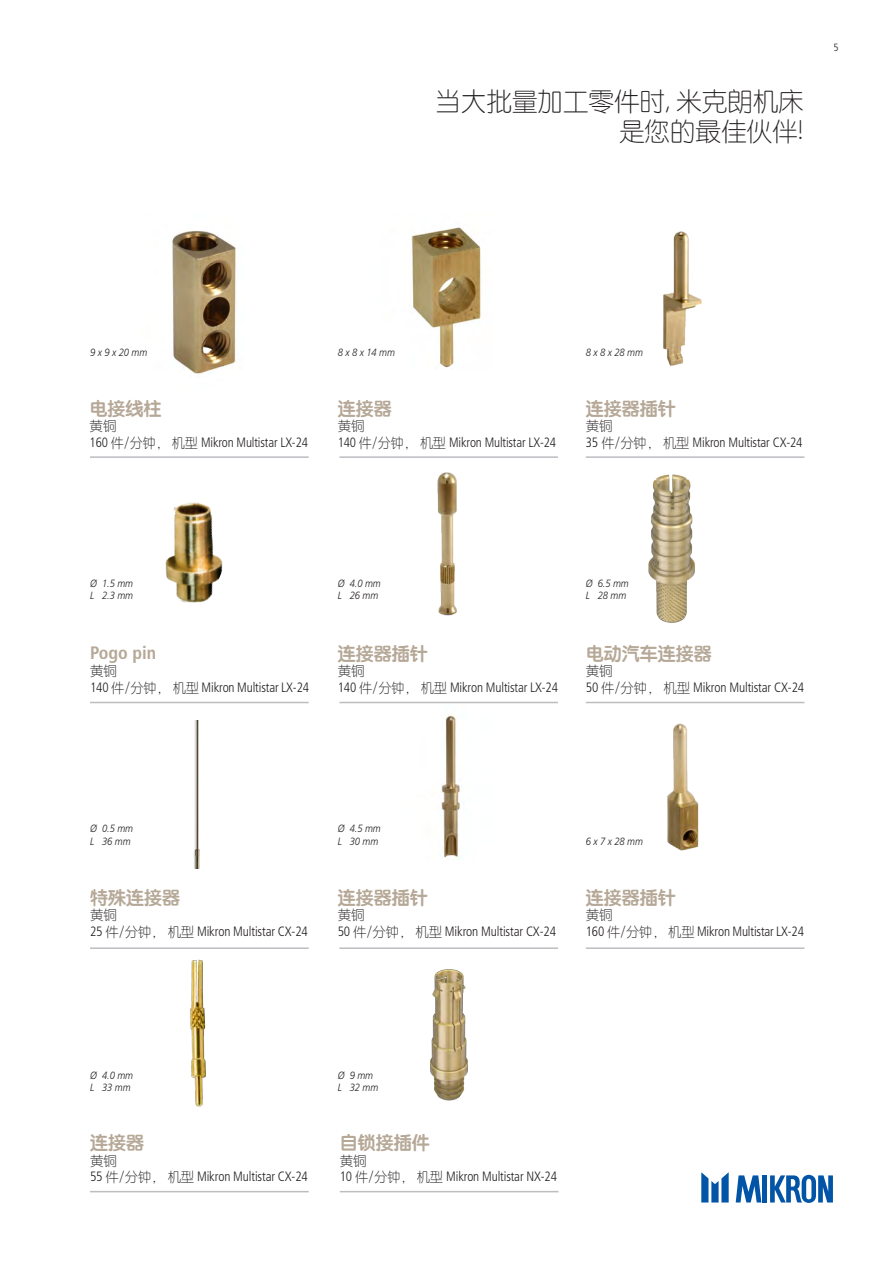
<style>
.page{position:relative;width:893px;height:1263px;background:#fff}
.page>*{position:absolute;margin:0;border:0;box-sizing:border-box;transform-origin:0 0}
.t1{font:25.5px "ST Yuanti SC Light";color:#231f20}
.t2{font:18px "ST Yuanti SC Bold";color:#b6a897}
.t3{font:700 condensed 18px "Frutiger LT Std";color:#b6a897}
.t4{font:300 condensed 13.5px "Frutiger LT Std";letter-spacing:-.01em;color:#231f20}
.t5{font:300 condensed 13.5px "Frutiger LT Std";letter-spacing:-.01em;color:#231f20;scale:.96 1}
.t6{font:13.5px "ST Yuanti SC Light";color:#231f20}
.t7{font:italic 300 10.5px "Frutiger LT Std";letter-spacing:-.01em;color:#231f20;scale:.9 1}
.t8{font:300 condensed 10.5px "Frutiger LT Std";color:#231f20}
.s1{font-family:"ST Yuanti SC Light";font-weight:400;font-stretch:normal}
</style>
<div class="page">
<svg style="left:701px;top:1172px;width:28px;height:30px"></svg>
<svg style="left:736px;top:1175px;width:25px;height:27px"></svg>
<div style="left:762px;top:1175px;width:5px;height:27px;background:#0154a6"></div>
<svg style="left:770px;top:1175px;width:63px;height:28px"></svg>
<img style="left:172px;top:230px;width:64px;height:144px">
<img style="left:411px;top:227px;width:71px;height:141px">
<img style="left:663px;top:231px;width:39px;height:135px">
<img style="left:339px;top:702px;width:461px;height:158px">
<img style="left:437px;top:472px;width:20px;height:144px">
<img style="left:165px;top:502px;width:58px;height:101px">
<img style="left:648px;top:474px;width:47px;height:149px">
<img style="left:190px;top:959px;width:16px;height:148px">
<img style="left:430px;top:969px;width:38px;height:132px">
<hr style="left:90px;top:456px;width:219px;height:2px;background:#bcbdc0">
<hr style="left:90px;top:702px;width:219px;height:1px;background:#bcbdc0">
<hr style="left:90px;top:947px;width:219px;height:2px;background:#bcbdc0">
<hr style="left:90px;top:1191px;width:219px;height:1px;background:#bcbdc0">
<hr style="left:340px;top:1191px;width:218px;height:1px;background:#bcbdc0">
<hr style="left:339px;top:456px;width:219px;height:2px;background:#bcbdc0">
<hr style="left:339px;top:702px;width:219px;height:1px;background:#bcbdc0">
<hr style="left:339px;top:947px;width:219px;height:2px;background:#bcbdc0">
<hr style="left:586px;top:456px;width:218px;height:2px;background:#bcbdc0">
<hr style="left:586px;top:702px;width:218px;height:1px;background:#bcbdc0">
<hr style="left:586px;top:947px;width:218px;height:2px;background:#bcbdc0">
<img style="left:194px;top:721px;width:6px;height:148px">
<p class="t1" style="left:435px;top:82px;width:370px">当大批量加工零件时, 米克朗机床</p>
<p class="t1" style="left:619px;top:113px;width:186px">是您的最佳伙伴!</p>
<p class="t8" style="left:833px;top:42px;width:7px">5</p>
<p class="t7" style="left:90px;top:347px;width:65px">9 x 9 x 20 mm</p>
<p class="t2" style="left:90px;top:394px;width:74px">电接线柱</p>
<p class="t6" style="left:90px;top:416px;width:29px">黄铜</p>
<p class="t5" style="left:90px;top:434px;width:229px">160 <span class="s1">件/分钟， 机型</span> Mikron Multistar LX-24</p>
<p class="t7" style="left:338px;top:347px;width:65px">8 x 8 x 14 mm</p>
<p class="t2" style="left:338px;top:395px;width:55px">连接器</p>
<p class="t6" style="left:338px;top:416px;width:28px">黄铜</p>
<p class="t5" style="left:338px;top:435px;width:229px">140 <span class="s1">件/分钟， 机型</span> Mikron Multistar LX-24</p>
<p class="t7" style="left:586px;top:347px;width:65px">8 x 8 x 28 mm</p>
<p class="t2" style="left:586px;top:394px;width:91px">连接器插针</p>
<p class="t6" style="left:586px;top:416px;width:28px">黄铜</p>
<p class="t4" style="left:586px;top:434px;width:218px">35 <span class="s1">件/分钟， 机型</span> Mikron Multistar CX-24</p>
<p class="t7" style="left:90px;top:577px;width:49px">Ø 1.5 mm</p>
<p class="t7" style="left:90px;top:589px;width:49px">L 2.3 mm</p>
<p class="t3" style="left:90px;top:642px;width:68px">Pogo pin</p>
<p class="t6" style="left:90px;top:661px;width:28px">黄铜</p>
<p class="t4" style="left:90px;top:679px;width:221px">140 <span class="s1">件/分钟， 机型</span> Mikron Multistar LX-24</p>
<p class="t7" style="left:338px;top:577px;width:49px">Ø 4.0 mm</p>
<p class="t7" style="left:338px;top:589px;width:47px">L 26 mm</p>
<p class="t2" style="left:338px;top:639px;width:91px">连接器插针</p>
<p class="t6" style="left:338px;top:661px;width:28px">黄铜</p>
<p class="t4" style="left:338px;top:679px;width:222px">140 <span class="s1">件/分钟， 机型</span> Mikron Multistar LX-24</p>
<p class="t7" style="left:586px;top:577px;width:49px">Ø 6.5 mm</p>
<p class="t7" style="left:586px;top:589px;width:47px">L 28 mm</p>
<p class="t2" style="left:586px;top:639px;width:127px">电动汽车连接器</p>
<p class="t6" style="left:586px;top:661px;width:28px">黄铜</p>
<p class="t4" style="left:586px;top:679px;width:220px">50 <span class="s1">件/分钟， 机型</span> Mikron Multistar CX-24</p>
<p class="t7" style="left:90px;top:823px;width:49px">Ø 0.5 mm</p>
<p class="t7" style="left:90px;top:835px;width:47px">L 36 mm</p>
<p class="t2" style="left:90px;top:883px;width:91px">特殊连接器</p>
<p class="t6" style="left:90px;top:905px;width:28px">黄铜</p>
<p class="t4" style="left:90px;top:923px;width:219px">25 <span class="s1">件/分钟， 机型</span> Mikron Multistar CX-24</p>
<p class="t7" style="left:338px;top:823px;width:49px">Ø 4.5 mm</p>
<p class="t7" style="left:338px;top:835px;width:47px">L 30 mm</p>
<p class="t2" style="left:338px;top:883px;width:91px">连接器插针</p>
<p class="t6" style="left:338px;top:905px;width:28px">黄铜</p>
<p class="t4" style="left:338px;top:923px;width:220px">50 <span class="s1">件/分钟， 机型</span> Mikron Multistar CX-24</p>
<p class="t7" style="left:586px;top:835px;width:65px">6 x 7 x 28 mm</p>
<p class="t2" style="left:586px;top:883px;width:91px">连接器插针</p>
<p class="t6" style="left:586px;top:905px;width:28px">黄铜</p>
<p class="t4" style="left:586px;top:923px;width:220px">160 <span class="s1">件/分钟， 机型</span> Mikron Multistar LX-24</p>
<p class="t7" style="left:90px;top:1069px;width:49px">Ø 4.0 mm</p>
<p class="t7" style="left:90px;top:1081px;width:47px">L 33 mm</p>
<p class="t2" style="left:90px;top:1129px;width:55px">连接器</p>
<p class="t6" style="left:90px;top:1151px;width:28px">黄铜</p>
<p class="t4" style="left:90px;top:1169px;width:219px">55 <span class="s1">件/分钟， 机型</span> Mikron Multistar CX-24</p>
<p class="t7" style="left:338px;top:1069px;width:41px">Ø 9 mm</p>
<p class="t7" style="left:338px;top:1081px;width:47px">L 32 mm</p>
<p class="t2" style="left:340px;top:1129px;width:92px">自锁接插件</p>
<p class="t6" style="left:340px;top:1151px;width:28px">黄铜</p>
<p class="t4" style="left:340px;top:1169px;width:219px">10 <span class="s1">件/分钟， 机型</span> Mikron Multistar NX-24</p>
</div>
